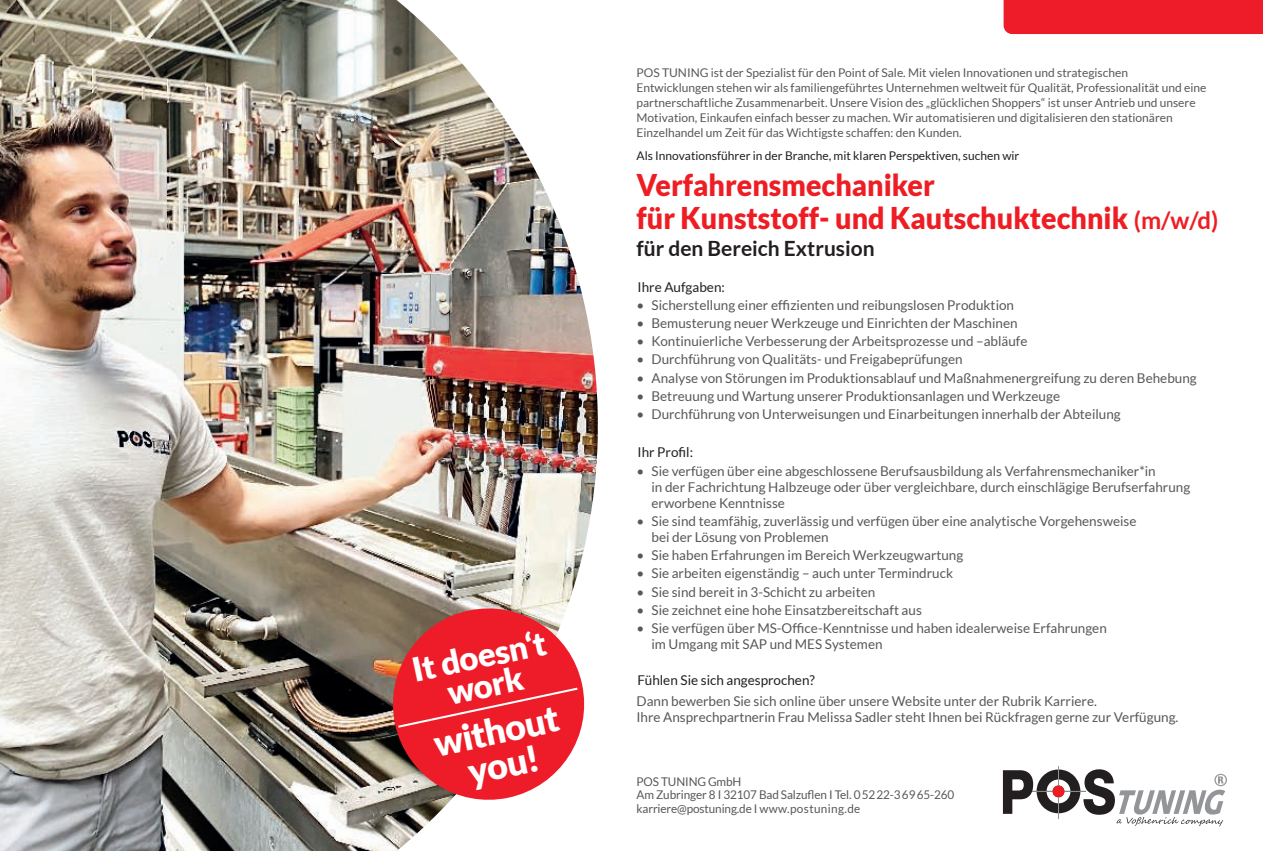
<style>
.page{position:relative;width:1263px;height:851px;background:#fff}
.page>*{position:absolute;margin:0;border:0;box-sizing:border-box;transform-origin:0 0}
.t1{font:900 36px/34.5px "Lato";color:#fff;text-align:center}
.t2{font:900 33px/30px "Lato";color:#fff;text-align:center}
.t3{font:900 30px/33px "Lato";color:#ee1d23;scale:.95 1}
.t4{font:700 21px "Lato";color:#231f20}
.t5{font:13.5px/16px "Lato";color:#57585a}
.t6{font:13.5px "Lato";color:#231f20}
.t7{font:12px/15px "Lato";color:#57585a}
.t8{font:12px "Lato";color:#231f20}
.s1{font-weight:700;font-size:24px}
</style>
<div class="page">
<img style="left:0;top:0;width:598px;height:850px">
<svg style="left:1003px;top:766px;width:224px;height:60px"></svg>
<div style="left:1003px;top:0;width:260px;height:34px;background:#ee1c28"></div>
<svg style="left:384px;top:599px;width:209px;height:209px;fill:#ee1c28"></svg>
<div style="left:396px;top:686px;width:184px;height:43px;background:#ee1c28"></div>
<h2 class="t2" style="left:410px;top:657px;width:138px;rotate:-12deg">It doesn‘t work</h2>
<h1 class="t1" style="left:431px;top:728px;width:128px;rotate:-12deg">without you!</h1>
<p class="t7" style="left:636px;top:65px;width:571px">POS TUNING ist der Spezialist für den Point of Sale. Mit vielen Innovationen und strategischen Entwicklungen stehen wir als familiengeführtes Unternehmen weltweit für Qualität, Professionalität und eine partnerschaftliche Zusammenarbeit. Unsere Vision des „glücklichen Shoppers“ ist unser Antrieb und unsere Motivation, Einkaufen einfach besser zu machen. Wir automatisieren und digitalisieren den stationären Einzelhandel um Zeit für das Wichtigste schaffen: den Kunden.</p>
<p class="t8" style="left:636px;top:149px;width:384px">Als Innovationsführer in der Branche, mit klaren Perspektiven, suchen wir</p>
<h3 class="t3" style="left:636px;top:170px;width:614px">Verfahrensmechaniker<br>für Kunststoff- und Kautschuktechnik <span class="s1">(m/w/d)</span></h3>
<h3 class="t4" style="left:636px;top:239px;width:240px">für den Bereich Extrusion</h3>
<p class="t6" style="left:638px;top:279px;width:89px">Ihre Aufgaben:</p>
<p class="t5" style="left:636px;top:297px;width:379px">• Sicherstellung einer effizienten und reibungslosen Produktion</p>
<p class="t5" style="left:636px;top:315px;width:383px">• Bemusterung neuer Werkzeuge und Einrichten der Maschinen</p>
<p class="t5" style="left:636px;top:333px;width:392px">• Kontinuierliche Verbesserung der Arbeitsprozesse und –abläufe</p>
<p class="t5" style="left:636px;top:351px;width:328px">• Durchführung von Qualitäts- und Freigabeprüfungen</p>
<p class="t5" style="left:636px;top:370px;width:562px">• Analyse von Störungen im Produktionsablauf und Maßnahmenergreifung zu deren Behebung</p>
<p class="t5" style="left:636px;top:388px;width:425px">• Betreuung und Wartung unserer Produktionsanlagen und Werkzeuge</p>
<p class="t5" style="left:636px;top:406px;width:486px">• Durchführung von Unterweisungen und Einarbeitungen innerhalb der Abteilung</p>
<p class="t6" style="left:638px;top:445px;width:57px">Ihr Profil:</p>
<p class="t5" style="left:651px;top:463px;width:540px;text-indent:-15px">• Sie verfügen über eine abgeschlossene Berufsausbildung als Verfahrensmechaniker*in<br>in der Fachrichtung Halbzeuge oder über vergleichbare, durch einschlägige Berufserfahrung erworbene Kenntnisse</p>
<p class="t5" style="left:651px;top:513px;width:486px;text-indent:-15px">• Sie sind teamfähig, zuverlässig und verfügen über eine analytische Vorgehensweise bei der Lösung von Problemen</p>
<p class="t5" style="left:636px;top:547px;width:328px">• Sie haben Erfahrungen im Bereich Werkzeugwartung</p>
<p class="t5" style="left:636px;top:565px;width:318px">• Sie arbeiten eigenständig – auch unter Termindruck</p>
<p class="t5" style="left:636px;top:583px;width:240px">• Sie sind bereit in 3-Schicht zu arbeiten</p>
<p class="t5" style="left:636px;top:602px;width:287px">• Sie zeichnet eine hohe Einsatzbereitschaft aus</p>
<p class="t5" style="left:651px;top:620px;width:457px;text-indent:-15px">• Sie verfügen über MS-Office-Kenntnisse und haben idealerweise Erfahrungen im Umgang mit SAP und MES Systemen</p>
<p class="t6" style="left:638px;top:673px;width:179px">Fühlen Sie sich angesprochen?</p>
<p class="t5" style="left:636px;top:692px;width:543px">Dann bewerben Sie sich online über unsere Website unter der Rubrik Karriere.<br>Ihre Ansprechpartnerin Frau Melissa Sadler steht Ihnen bei Rückfragen gerne zur Verfügung.</p>
<p class="t7" style="left:636px;top:774px;width:319px;line-height:13.5px">POS TUNING GmbH<br>Am Zubringer 8 I 32107 Bad Salzuflen I Tel. 0 52 22-3 69 65-260 karriere@postuning.de I www.postuning.de</p>
</div>
